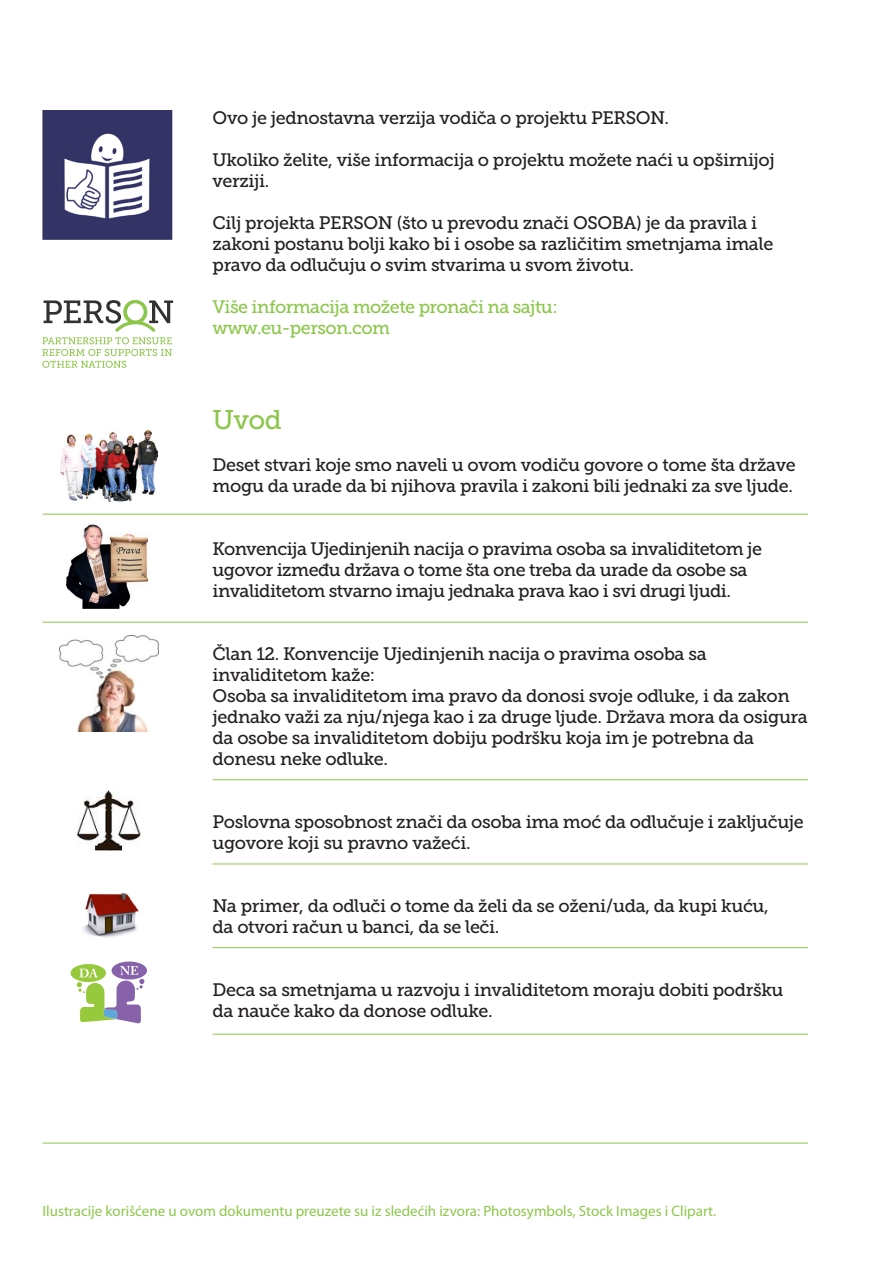
<style>
.page{position:relative;width:893px;height:1263px;background:#fff}
.page>*{position:absolute;margin:0;border:0;box-sizing:border-box;transform-origin:0 0}
.t1{font:27px "Museo Slab 500";color:#8cc74b}
.t2{font:18px/21px "Museo Slab 500";letter-spacing:-.02em;color:#231f20}
.t3{font:18px/21px "Museo Slab 500";letter-spacing:-.03em;color:#8cc74b}
.t4{font:15px "Myriad Pro";color:#8cc74b}
</style>
<div class="page">
<img style="left:65px;top:524px;width:84px;height:85px">
<img style="left:43px;top:111px;width:130px;height:129px">
<svg style="left:43px;top:300px;width:130px;height:68px"></svg>
<img style="left:60px;top:430px;width:97px;height:71px">
<img style="left:59px;top:635px;width:100px;height:96px">
<img style="left:77px;top:791px;width:63px;height:59px">
<hr style="left:43px;top:514px;width:765px;height:1px;background:#8cc74b">
<hr style="left:43px;top:622px;width:765px;height:1px;background:#8cc74b">
<hr style="left:213px;top:779px;width:595px;height:1px;background:#8cc74b">
<hr style="left:213px;top:863px;width:595px;height:1px;background:#8cc74b">
<hr style="left:213px;top:1034px;width:595px;height:1px;background:#8cc74b">
<hr style="left:213px;top:947px;width:595px;height:1px;background:#8cc74b">
<hr style="left:43px;top:1143px;width:765px;height:1px;background:#8cc74b">
<img style="left:82px;top:893px;width:57px;height:45px">
<svg style="left:71px;top:961px;width:76px;height:62px"></svg>
<p class="t2" style="left:213px;top:107px;width:458px">Ovo je jednostavna verzija vodiča o projektu PERSON.</p>
<p class="t2" style="left:213px;top:149px;width:564px">Ukoliko želite, više informacija o projektu možete naći u opširnijoj verziji.</p>
<p class="t2" style="left:213px;top:212px;width:562px">Cilj projekta PERSON (što u prevodu znači OSOBA) je da pravila i zakoni postanu bolji kako bi i osobe sa različitim smetnjama imale pravo da odlučuju o svim stvarima u svom životu.</p>
<p class="t3" style="left:213px;top:296px;width:347px">Više informacija možete pronači na sajtu: www.eu-person.com</p>
<h1 class="t1" style="left:213px;top:404px;width:71px">Uvod</h1>
<p class="t2" style="left:213px;top:454px;width:585px">Deset stvari koje smo naveli u ovom vodiču govore o tome šta države mogu da urade da bi njihova pravila i zakoni bili jednaki za sve ljude.</p>
<p class="t2" style="left:213px;top:538px;width:551px">Konvencija Ujedinjenih nacija o pravima osoba sa invaliditetom je ugovor između država o tome šta one treba da urade da osobe sa invaliditetom stvarno imaju jednaka prava kao i svi drugi ljudi.</p>
<p class="t2" style="left:213px;top:643px;width:597px">Član 12. Konvencije Ujedinjenih nacija o pravima osoba sa invaliditetom kaže:<br>Osoba sa invaliditetom ima pravo da donosi svoje odluke, i da zakon jednako važi za nju/njega kao i za druge ljude. Država mora da osigura da osobe sa invaliditetom dobiju podršku koja im je potrebna da donesu neke odluke.</p>
<p class="t2" style="left:213px;top:811px;width:593px">Poslovna sposobnost znači da osoba ima moć da odlučuje i zaključuje ugovore koji su pravno važeći.</p>
<p class="t2" style="left:213px;top:895px;width:558px">Na primer, da odluči o tome da želi da se oženi/uda, da kupi kuću, da otvori račun u banci, da se leči.</p>
<p class="t2" style="left:213px;top:979px;width:572px">Deca sa smetnjama u razvoju i invaliditetom moraju dobiti podršku da nauče kako da donose odluke.</p>
<p class="t4" style="left:43px;top:1203px;width:675px">Ilustracije korišćene u ovom dokumentu preuzete su iz sledećih izvora: Photosymbols, Stock Images i Clipart.</p>
</div>
